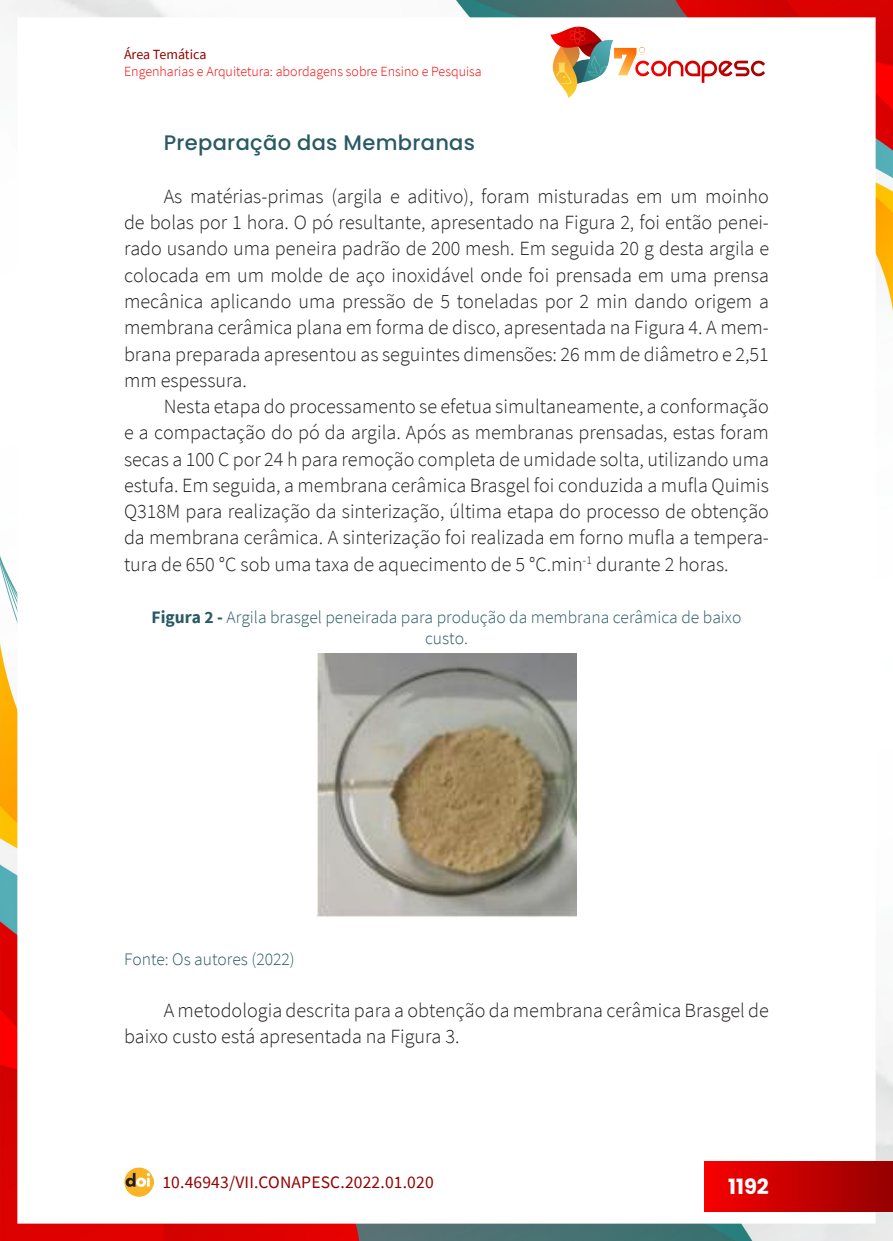
<style>
.page{position:relative;width:893px;height:1241px;background:#fff}
.page>*{position:absolute;margin:0;border:0;box-sizing:border-box;transform-origin:0 0}
._10_SUBTÍTULO_2{font:500 21px "Poppins";letter-spacing:.015em;color:#295a64}
.t1{font:700 21px "Poppins";color:#fff}
._7_CORPO{font:300 20.12px/26.2px "Source Sans Pro";color:#231f20;text-align:justify}
._12_LEGENDAS{font:300 17.5px/21px "Source Sans Pro";color:#295a64;text-align:center}
.t2{font:17.5px "Source Sans Pro";letter-spacing:.01em;color:#940000}
._13_FONTES{font:300 17.5px "Source Sans Pro";color:#295a64}
.t3{font:300 14px "Source Sans Pro";color:#f80000}
.t4{font:14px "Source Sans Pro";letter-spacing:-.005em;color:#940000}
.s1{font-weight:700}
</style>
<div class="page">
<img style="left:0;top:0;width:893px;height:1240px">
<div style="left:17px;top:17px;width:859px;height:1206px;background:#fff"></div>
<img style="left:124px;top:1167px;width:30px;height:29px">
<div style="left:704px;top:1161px;width:189px;height:49px;background:linear-gradient(to right,#f80000,#950000)"></div>
<img style="left:550px;top:26px;width:215px;height:72px">
<img style="left:317px;top:653px;width:259px;height:264px">
<p class="t4" style="left:124px;top:45px;width:84px">Área Temática</p>
<p class="t3" style="left:124px;top:62px;width:359px">Engenharias e Arquitetura: abordagens sobre Ensino e Pesquisa</p>
<p class="_10_SUBTÍTULO_2" style="left:164px;top:131px;width:313px">Preparação das Membranas</p>
<p class="_7_CORPO" style="left:124px;top:183px;width:646px;text-indent:40px">As matérias-primas (argila e aditivo), foram misturadas em um moinho de bolas por 1 hora. O pó resultante, apresentado na Figura 2, foi então penei&shy;rado usando uma peneira padrão de 200 mesh. Em seguida 20 g desta argila e colocada em um molde de aço inoxidável onde foi prensada em uma prensa mecânica aplicando uma pressão de 5 toneladas por 2 min dando origem a membrana cerâmica plana em forma de disco, apresentada na Figura 4. A mem&shy;brana preparada apresentou as seguintes dimensões: 26 mm de diâmetro e 2,51 mm espessura.</p>
<p class="_7_CORPO" style="left:124px;top:393px;width:646px;text-indent:40px">Nesta etapa do processamento se efetua simultaneamente, a conformação e a compactação do pó da argila. Após as membranas prensadas, estas foram secas a 100 C por 24 h para remoção completa de umidade solta, utilizando uma estufa. Em seguida, a membrana cerâmica Brasgel foi conduzida a mufla Quimis Q318M para realização da sinterização, última etapa do processo de obtenção da membrana cerâmica. A sinterização foi realizada em forno mufla a tempera&shy;tura de 650 °C sob uma taxa de aquecimento de 5 °C.min<sup>-1</sup> durante 2 horas.</p>
<p class="_12_LEGENDAS" style="left:152px;top:606px;width:591px"><span class="s1">Figura 2 -</span> Argila brasgel peneirada para produção da membrana cerâmica de baixo custo.</p>
<p class="_13_FONTES" style="left:124px;top:947px;width:172px">Fonte: Os autores (2022)</p>
<p class="_7_CORPO" style="left:124px;top:997px;width:646px;text-indent:40px">A metodologia descrita para a obtenção da membrana cerâmica Brasgel de baixo custo está apresentada na Figura 3.</p>
<p class="t2" style="left:162px;top:1170px;width:273px">10.46943/VII.CONAPESC.2022.01.020</p>
<p class="t1" style="left:728px;top:1173px;width:42px">1192</p>
</div>
